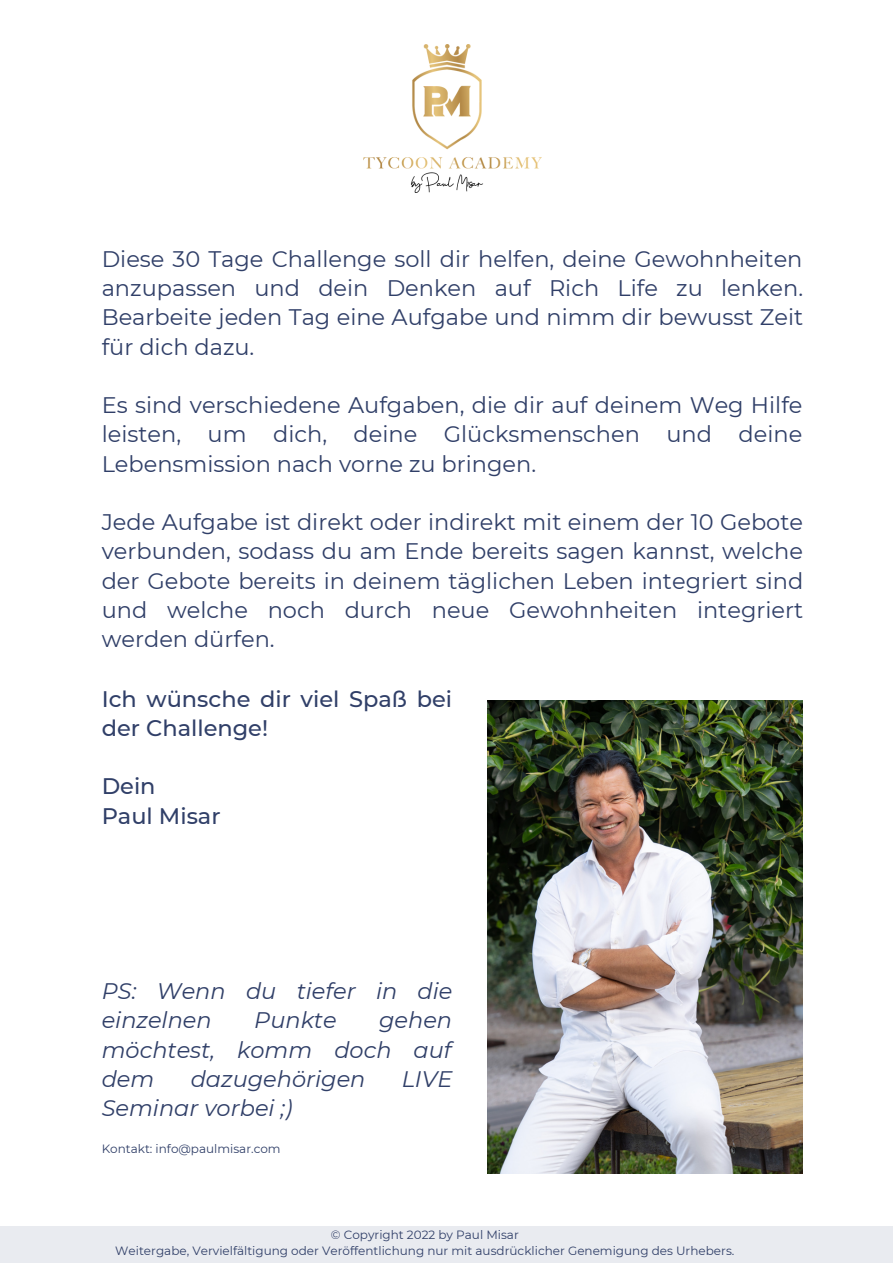
<style>
.page{position:relative;width:893px;height:1264px;background:#fff}
.page>*{position:absolute;margin:0;border:0;box-sizing:border-box;transform-origin:0 0}
.t1{font:22.5px/29.2px "Montserrat";color:#303f68;text-align:justify}
.t2{font:italic 22.5px/29.2px "Montserrat";color:#303f68}
.t3{font:500 22.5px/29.2px "Montserrat";color:#303f68}
.t4{font:12px/16px "Montserrat";color:#303f68;text-align:center}
</style>
<div class="page">
<div style="left:0;top:1226px;width:892px;height:36px;background:#e9ebf0"></div>
<img style="left:488px;top:700px;width:314px;height:473px">
<img style="left:364px;top:44px;width:177px;height:149px">
<p class="t1" style="left:102px;top:244px;width:703px">Diese 30 Tage Challenge soll dir helfen, deine Gewohnheiten anzupassen und dein Denken auf Rich Life zu lenken.<br>Bearbeite jeden Tag eine Aufgabe und nimm dir bewusst Zeit für dich dazu.</p>
<p class="t1" style="left:102px;top:390px;width:702px">Es sind verschiedene Aufgaben, die dir auf deinem Weg Hilfe leisten, um dich, deine Glücksmenschen und deine Lebensmission nach vorne zu bringen.</p>
<p class="t1" style="left:102px;top:507px;width:703px">Jede Aufgabe ist direkt oder indirekt mit einem der 10 Gebote verbunden, sodass du am Ende bereits sagen kannst, welche der Gebote bereits in deinem täglichen Leben integriert sind und welche noch durch neue Gewohnheiten integriert werden dürfen.</p>
<p class="t3" style="left:102px;top:684px;width:352px">Ich wünsche dir viel Spaß bei der Challenge!</p>
<p class="t3" style="left:102px;top:771px;width:120px">Dein<br>Paul Misar</p>
<p class="t2" style="left:102px;top:976px;width:352px">PS: Wenn du tiefer in die einzelnen</p>
<p class="t2" style="left:102px;top:1005px;width:352px;text-align:justify;text-indent:277px">gehen möchtest, komm doch auf dem</p>
<p class="t2" style="left:254px;top:1005px;width:84px">Punkte</p>
<p class="t2" style="left:191px;top:1064px;width:176px">dazugehörigen</p>
<p class="t2" style="left:401px;top:1064px;width:52px">LIVE</p>
<p class="t2" style="left:102px;top:1093px;width:192px">Seminar vorbei ;)</p>
<p class="t4" style="left:102px;top:1140px;width:180px">Kontakt: info@paulmisar.com</p>
<p class="t4" style="left:115px;top:1226px;width:620px">© Copyright 2022 by Paul Misar<br>Weitergabe, Vervielfältigung oder Veröffentlichung nur mit ausdrücklicher Genemigung des Urhebers.</p>
</div>
